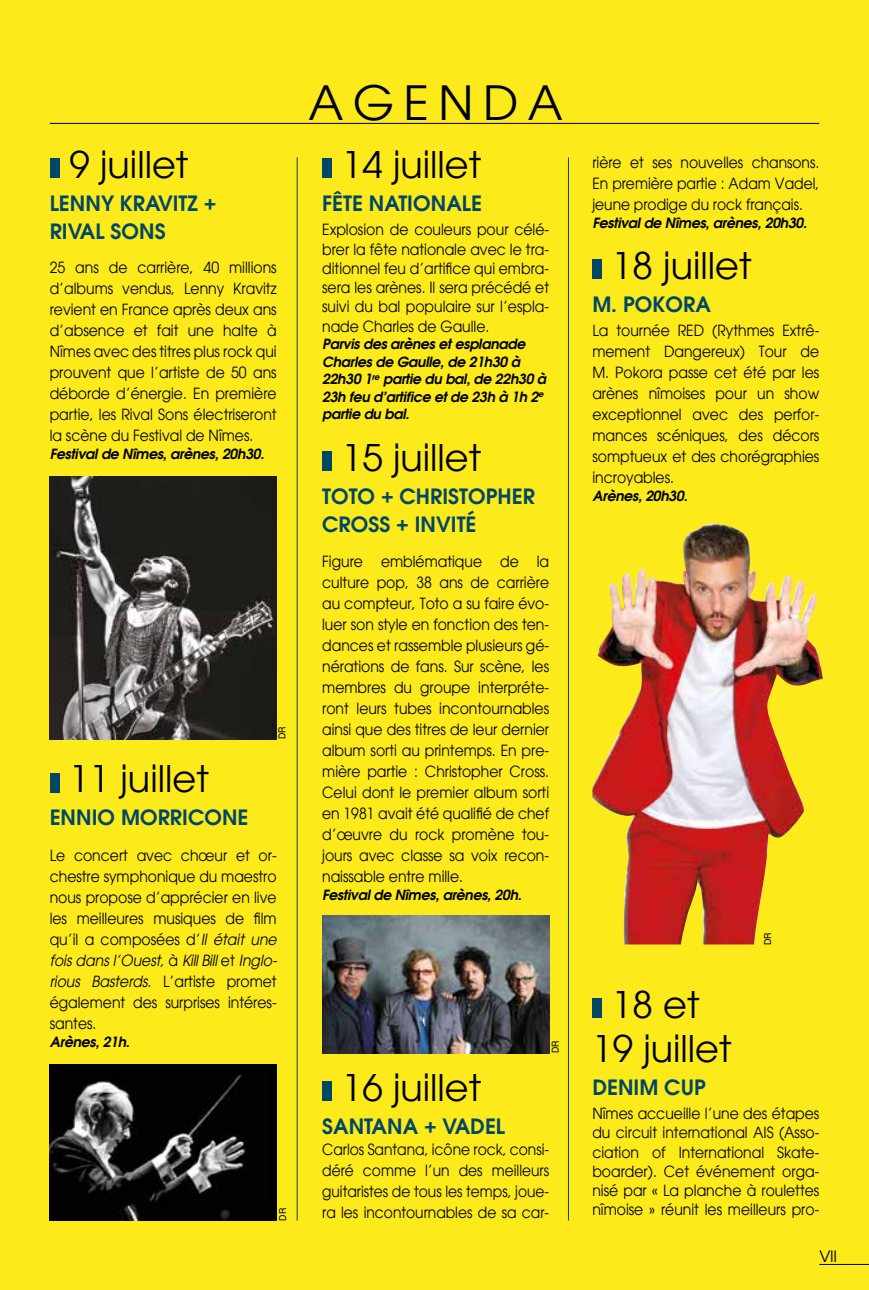
<style>
.page{position:relative;width:869px;height:1290px;background:#fff}
.page>*{position:absolute;margin:0;border:0;box-sizing:border-box;transform-origin:0 0}
.t1{font:47.25px "Avant Garde";letter-spacing:.2em;color:#000}
.Date_-_Agenda{font:36.75px/44.1px "Avant Garde";color:#000;text-align:center}
.titre_ok_agenda{font:600 21px/28px "Avant Garde";color:#004767}
.t2{font:15.75px "Avant Garde";color:#000}
.Texte_courant{font:15.4px/21px "Avant Garde";color:#000;text-align:justify;scale:.91 1}
.titre_ok_agenda-2{font:15.4px/19.2px "Avant Garde";color:#000;text-align:justify;scale:.91 1}
.Texte_courant-2{font:15.4px/21px "Avant Garde";color:#000;text-align:justify;scale:.9 1}
.Infos_-_Agenda{font:italic 600 14px/17.5px "Avant Garde";color:#000}
.Crédit{font:9.62px "Helvetica LT Std";letter-spacing:-.03em;color:#000;scale:.91 1}
.s1{font-style:italic}
</style>
<div class="page">
<div style="left:0;top:0;width:868px;height:1290px;background:#fcea1b"></div>
<hr style="left:819px;top:1264px;width:49px;height:1px;background:#000">
<hr style="left:50px;top:123px;width:769px;height:1px;background:#000">
<div style="left:50px;top:159px;width:9px;height:19px;background:#004767"></div>
<img style="left:50px;top:476px;width:226px;height:263px">
<div style="left:50px;top:773px;width:9px;height:19px;background:#004767"></div>
<img style="left:50px;top:1064px;width:226px;height:156px">
<div style="left:322px;top:159px;width:10px;height:19px;background:#004767"></div>
<div style="left:322px;top:451px;width:10px;height:19px;background:#004767"></div>
<img style="left:322px;top:915px;width:227px;height:138px">
<div style="left:322px;top:1081px;width:10px;height:20px;background:#004767"></div>
<div style="left:592px;top:260px;width:9px;height:19px;background:#004767"></div>
<img style="left:592px;top:524px;width:230px;height:420px">
<div style="left:592px;top:998px;width:9px;height:20px;background:#004767"></div>
<hr style="left:297px;top:158px;width:1px;height:1062px;background:#004767">
<hr style="left:568px;top:158px;width:1px;height:1062px;background:#004767">
<p class="Date_-_Agenda" style="left:70px;top:143px;width:120px">9 juillet</p>
<p class="titre_ok_agenda" style="left:50px;top:189px;width:168px">LENNY KRAVITZ +<br>RIVAL SONS</p>
<p class="Texte_courant" style="left:50px;top:257px;width:251px">25 ans de carrière, 40 millions d’albums vendus, Lenny Kravitz revient en France après deux ans d’absence et fait une halte à Nîmes avec des titres plus rock qui prouvent que l’artiste de 50 ans déborde d’énergie. En première partie, les Rival Sons électriseront la scène du Festival de Nîmes.</p>
<p class="Infos_-_Agenda" style="left:50px;top:444px;width:219px">Festivalde Nîmes,arènes,20h30.</p>
<p class="Crédit" style="left:276px;top:739px;width:15px;rotate:-90deg">DR</p>
<p class="Date_-_Agenda" style="left:70px;top:757px;width:141px">11 juillet</p>
<p class="titre_ok_agenda" style="left:50px;top:803px;width:200px">ENNIO MORRICONE</p>
<p class="Texte_courant" style="left:50px;top:845px;width:254px;text-align:left">Le concert avec chœur et or&shy;chestre symphonique du maestro nous propose d’apprécier en live les meilleures musiques de film qu’il a composées d’<span class="s1">Il était une foisdansl’Ouest,</span>à <span class="s1">KillBill</span>e t <span class="s1">Inglo&shy;rious Basterds.</span> L’artiste promet également des surprises intéres&shy;santes.</p>
<p class="Infos_-_Agenda" style="left:50px;top:1032px;width:85px">Arènes,21h.</p>
<p class="Crédit" style="left:277px;top:1220px;width:15px;rotate:-90deg">DR</p>
<p class="t1" style="left:308px;top:74px;width:255px">AGENDA</p>
<p class="Date_-_Agenda" style="left:342px;top:143px;width:141px">14 juillet</p>
<p class="titre_ok_agenda" style="left:322px;top:189px;width:161px">FÊTE NATIONALE</p>
<p class="titre_ok_agenda-2" style="left:322px;top:220px;width:251px">Explosion de couleurs pour célé&shy;brer la fête nationale avec le tra&shy;ditionnel feu d’artifice qui embra&shy;sera les arènes. Il sera précédé et suivi du bal populaire sur l’espla&shy;nade Charles de Gaulle.</p>
<p class="Infos_-_Agenda" style="left:322px;top:335px;width:228px">Parvisdesarènesetesplanade<br>Charlesde Gaulle,de 21h30 à<br>22h30 1<sup>re</sup> partie du bal,de 22h30 à<br>23h feu d’artifice etde 23h à 1h 2<sup>e </sup>partie du bal.</p>
<p class="Date_-_Agenda" style="left:342px;top:435px;width:141px">15 juillet</p>
<p class="titre_ok_agenda" style="left:322px;top:481px;width:214px">TOTO + CHRISTOPHER<br>CROSS + INVITÉ</p>
<p class="Texte_courant" style="left:322px;top:551px;width:251px">Figure emblématique de la culture pop, 38 ans de carrière au compteur, Toto a su faire évo&shy;luer son style en fonction des ten&shy;dances et rassemble plusieurs gé&shy;nérations de fans. Sur scène, les membres du groupe interpréte&shy;ront leurs tubes incontournables ainsi que des titres de leur dernier album sorti au printemps. En pre&shy;mière partie : Christopher Cross.<br>Celui dont le premier album sorti en 1981 avait été qualifié de chef d’œuvre du rock promène tou&shy;jours avec classe sa voix recon&shy;naissable entre mille.</p>
<p class="Infos_-_Agenda" style="left:322px;top:885px;width:204px">Festivalde Nîmes,arènes,20h.</p>
<p class="Crédit" style="left:549px;top:1053px;width:15px;rotate:-90deg">DR</p>
<p class="Date_-_Agenda" style="left:342px;top:1066px;width:141px">16 juillet</p>
<p class="titre_ok_agenda" style="left:322px;top:1112px;width:184px">SANTANA + VADEL</p>
<p class="Texte_courant-2" style="left:322px;top:1139px;width:253px">Carlos Santana, icône rock, consi&shy;déré comme l’un des meilleurs guitaristes de tous les temps, joue&shy;ra les incontournables de sa car-</p>
<p class="Texte_courant-2" style="left:592px;top:152px;width:253px">rière et ses nouvelles chansons.<br>En première partie : Adam Vadel, jeune prodige du rock français.</p>
<p class="Infos_-_Agenda" style="left:592px;top:213px;width:219px">Festivalde Nîmes,arènes,20h30.</p>
<p class="Date_-_Agenda" style="left:612px;top:244px;width:141px">18 juillet</p>
<p class="titre_ok_agenda" style="left:592px;top:290px;width:120px">M. POKORA</p>
<p class="Texte_courant" style="left:592px;top:320px;width:251px">La tournée RED (Rythmes Extrê&shy;mement Dangereux) Tour de M. Pokora passe cet été par les arènes nîmoises pour un show exceptionnel avec des perfor&shy;mances scéniques, des décors somptueux et des chorégraphies incroyables.</p>
<p class="Infos_-_Agenda" style="left:592px;top:486px;width:100px">Arènes,20h30.</p>
<p class="Crédit" style="left:761px;top:945px;width:15px;rotate:-90deg">DR</p>
<p class="Date_-_Agenda" style="left:592px;top:982px;width:141px">18 et<br>19 juillet</p>
<p class="titre_ok_agenda" style="left:592px;top:1072px;width:115px">DENIM CUP</p>
<p class="titre_ok_agenda-2" style="left:592px;top:1104px;width:251px">Nîmes accueille l’une des étapes du circuit international AIS (Asso&shy;ciation of International Skate&shy;boarder). Cet événement orga&shy;nisé par « La planche à roulettes nîmoise » réunit les meilleurs pro-</p>
<p class="t2" style="left:819px;top:1246px;width:19px">VII</p>
</div>
